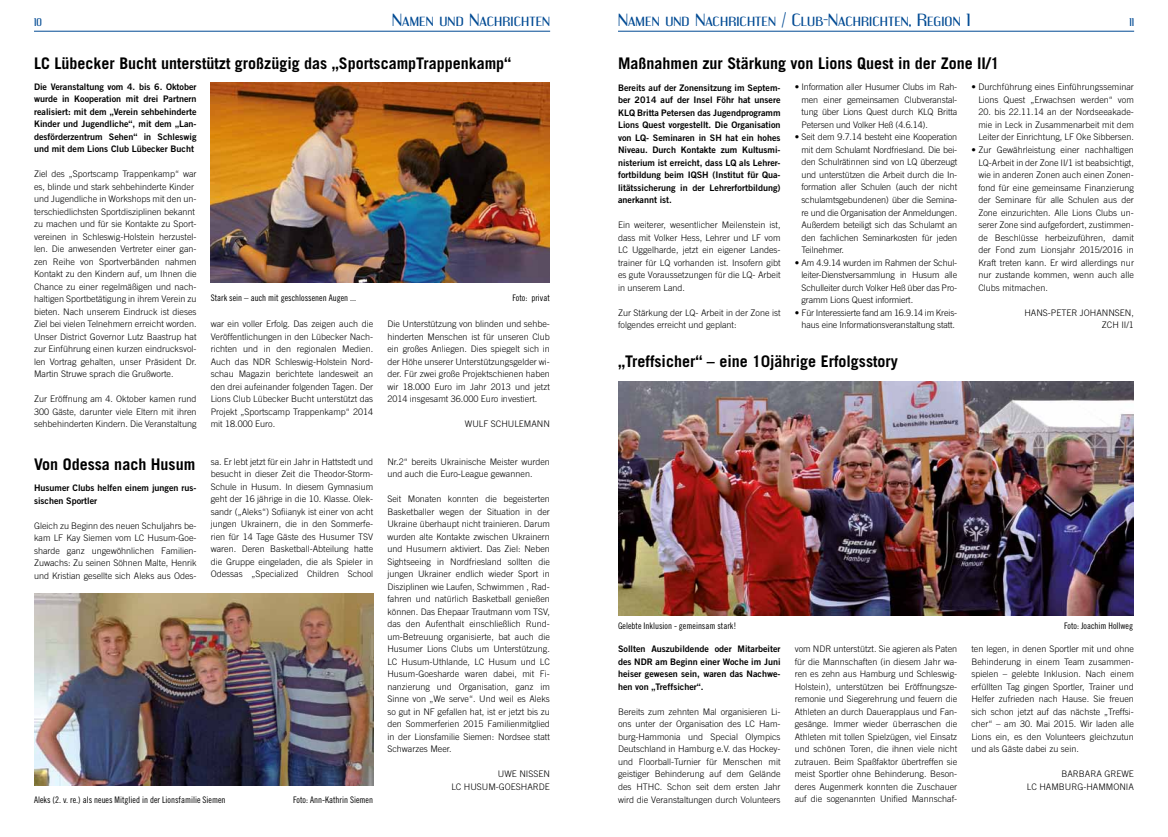
<style>
.page{position:relative;width:1168px;height:837px;background:#fff}
.page>*{position:absolute;margin:0;border:0;box-sizing:border-box;transform-origin:0 0}
.t1{font:700 16px "Trade Gothic";color:#000}
.t2{font:15px "Engebrechtre Ex";letter-spacing:.01em;color:#004a93}
.t3{font:9.5px "Engebrechtre Rg";color:#004a93}
.t4{font:300 9px/12.5px "Trade Gothic";color:#000;text-align:justify}
.t5{font:9px/12.5px "Trade Gothic Bold Two";color:#000;text-align:justify}
.t6{font:9px "Trade Gothic Cond Eighteen";color:#000}
.s1{font-weight:700;font-size:16px}
</style>
<div class="page">
<img style="left:211px;top:82px;width:339px;height:201px">
<hr style="left:34px;top:31px;width:516px;height:1px;background:#004a93">
<hr style="left:618px;top:31px;width:516px;height:1px;background:#004a93">
<img style="left:34px;top:593px;width:339px;height:192px">
<img style="left:618px;top:381px;width:516px;height:234px">
<p class="t3" style="left:34px;top:17px;width:9px">10</p>
<h2 class="t2" style="left:392px;top:11px;width:160px">Namen und Nachrichten</h2>
<h2 class="t2" style="left:618px;top:11px;width:354px">Namen und Nachrichten / Club-Nachrichten, Region 1</h2>
<p class="t3" style="left:1129px;top:17px;width:6px">11</p>
<h1 class="t1" style="left:34px;top:54px;width:479px">LC Lübecker Bucht unterstützt großzügig das „SportscampTrappenkamp“</h1>
<p class="t5" style="left:34px;top:80px;width:164px">Die Veranstaltung vom 4. bis 6. Oktober wurde in Kooperation mit drei Partnern realisiert: mit dem „Verein sehbehinderte Kinder und Jugendliche“, mit dem „Lan&shy;desförderzentrum Sehen“ in Schleswig und mit dem Lions Club Lübecker Bucht</p>
<p class="t4" style="left:34px;top:167px;width:164px;text-align:left">Ziel des „Sportscamp Trappenkamp“ war es, blinde und stark sehbehinderte Kinder und Jugendliche in Workshops mit den un&shy;terschiedlichsten Sportdisziplinen bekannt zu machen und für sie Kontakte zu Sport&shy;vereinen in Schleswig-Holstein herzustel&shy;len. Die anwesenden Vertreter einer gan&shy;zen Reihe von Sportverbänden nahmen Kontakt zu den Kindern auf, um Ihnen die Chance zu einer regelmäßigen und nach&shy;haltigen Sportbetätigung in ihrem Verein zu bieten. Nach unserem Eindruck ist dieses Ziel bei vielen Telnehmern erreicht worden.<br>Unser District Governor Lutz Baastrup hat zur Einführung einen kurzen eindrucksvol&shy;len Vortrag gehalten, unser Präsident Dr.<br>Martin Struwe sprach die Grußworte.</p>
<p class="t4" style="left:34px;top:392px;width:164px">Zur Eröffnung am 4. Oktober kamen rund 300 Gäste, darunter viele Eltern mit ihren sehbehinderten Kindern. Die Veranstaltung</p>
<p class="t6" style="left:211px;top:292px;width:147px">Stark sein – auch mit geschlossenen Augen ...</p>
<p class="t6" style="left:512px;top:292px;width:39px">Foto: privat</p>
<p class="t4" style="left:211px;top:317px;width:164px">war ein voller Erfolg. Das zeigen auch die Veröffentlichungen in den Lübecker Nach&shy;richten und in den regionalen Medien.<br>Auch das NDR Schleswig-Holstein Nord&shy;schau Magazin berichtete landesweit an den drei aufeinander folgenden Tagen. Der Lions Club Lübecker Bucht unterstützt das Projekt „Sportscamp Trappenkamp“ 2014 mit 18.000 Euro.</p>
<p class="t4" style="left:387px;top:317px;width:164px">Die Unterstützung von blinden und sehbe&shy;hinderten Menschen ist für unseren Club ein großes Anliegen. Dies spiegelt sich in der Höhe unserer Unterstützungsgelder wi&shy;der. Für zwei große Projektschienen haben wir 18.000 Euro im Jahr 2013 und jetzt 2014 insgesamt 36.000 Euro investiert.</p>
<p class="t4" style="left:465px;top:417px;width:14px">Wulf</p>
<p class="t4" style="left:491px;top:417px;width:12px">Schulemann</p>
<p class="t4" style="left:211px;top:455px;width:164px;text-indent:-177px"><span class="s1">Von Odessa nach Husum</span> sa. Er lebt jetzt für ein Jahr in Hattstedt und besucht in dieser Zeit die Theodor-Storm-Schule in Husum. In diesem Gymnasium geht der 16 jährige in die 10. Klasse. Olek&shy;sandr („Aleks“) Sofiianyk ist einer von acht jungen Ukrainern, die in den Sommerfe&shy;rien für 14 Tage Gäste des Husumer TSV waren. Deren Basketball-Abteilung hatte die Gruppe eingeladen, die als Spieler in Odessas „Specialized Children School</p>
<p class="t5" style="left:34px;top:481px;width:164px">Husumer Clubs helfen einem jungen rus&shy;sischen Sportler</p>
<p class="t4" style="left:34px;top:519px;width:164px">Gleich zu Beginn des neuen Schuljahrs be&shy;kam LF Kay Siemen vom LC Husum-Goe&shy;sharde ganz ungewöhnlichen Familien-Zuwachs: Zu seinen Söhnen Malte, Henrik und Kristian gesellte sich Aleks aus Odes-</p>
<p class="t6" style="left:34px;top:794px;width:193px">Aleks (2. v. re.) als neues Mitglied in der Lionsfamilie Siemen</p>
<p class="t6" style="left:293px;top:794px;width:81px">Foto: Ann-Kathrin Siemen</p>
<p class="t4" style="left:387px;top:455px;width:164px">Nr.2“ bereits Ukrainische Meister wurden und auch die Euro-League gewannen.</p>
<p class="t4" style="left:387px;top:492px;width:164px">Seit Monaten konnten die begeisterten Basketballer wegen der Situation in der Ukraine überhaupt nicht trainieren. Darum wurden alte Kontakte zwischen Ukrainern und Husumern aktiviert. Das Ziel: Neben Sightseeing in Nordfriesland sollten die jungen Ukrainer endlich wieder Sport in Disziplinen wie Laufen, Schwimmen , Rad&shy;fahren und natürlich Basketball genießen können. Das Ehepaar Trautmann vom TSV, das den Aufenthalt einschließlich Rund&shy;um-Betreuung organisierte, bat auch die Husumer Lions Clubs um Unterstützung.<br>LC Husum-Uthlande, LC Husum und LC Husum-Goesharde waren dabei, mit Fi&shy;nanzierung und Organisation, ganz im Sinne von „We serve“. Und weil es Aleks so gut in NF gefallen hat, ist er jetzt bis zu den Sommerferien 2015 Familienmitglied in der Lionsfamilie Siemen: Nordsee statt Schwarzes Meer.</p>
<p class="t4" style="left:498px;top:767px;width:7px">uwe</p>
<p class="t4" style="left:519px;top:767px;width:6px">nissen</p>
<p class="t4" style="left:451px;top:780px;width:26px">LC Husum</p>
<p class="t4" style="left:496px;top:780px;width:16px">-Goesharde</p>
<h1 class="t1" style="left:618px;top:54px;width:383px">Maßnahmen zur Stärkung von Lions Quest in der Zone II/1</h1>
<p class="t4" style="left:801px;top:81px;width:157px;text-indent:-7px">• Information aller Husumer Clubs im Rah&shy;men einer gemeinsamen Clubveranstal&shy;tung über Lions Quest durch KLQ Britta Petersen und Volker Heß (4.6.14).</p>
<p class="t4" style="left:801px;top:131px;width:157px;text-indent:-7px">• Seit dem 9.7.14 besteht eine Kooperation mit dem Schulamt Nordfriesland. Die bei&shy;den Schulrätinnen sind von LQ überzeugt und unterstützen die Arbeit durch die In&shy;formation aller Schulen (auch der nicht schulamtsgebundenen) über die Semina&shy;re und die Organisation der Anmeldungen.<br>Außerdem beteiligt sich das Schulamt an den fachlichen Seminarkosten für jeden Teilnehmer.</p>
<p class="t4" style="left:801px;top:256px;width:157px;text-indent:-7px">• Am 4.9.14 wurden im Rahmen der Schul&shy;leiter-Dienstversammlung in Husum alle Schulleiter durch Volker Heß über das Pro&shy;gramm Lions Quest informiert.</p>
<p class="t4" style="left:795px;top:306px;width:164px;text-align:center">• Für Interessierte fand am 16.9.14 im Kreis&shy;haus eine Informationsveranstaltung statt.</p>
<p class="t4" style="left:971px;top:81px;width:164px;text-align:right">• Durchführung eines Einführungsseminar<br>Lions Quest „Erwachsen werden“ vom</p>
<p class="t4" style="left:978px;top:106px;width:157px">20. bis 22.11.14 an der Nordseeakade&shy;mie in Leck in Zusammenarbeit mit dem Leiter der Einrichtung, LF Oke Sibbersen.</p>
<p class="t4" style="left:978px;top:143px;width:157px;text-indent:-7px">• Zur Gewährleistung einer nachhaltigen LQ-Arbeit in der Zone II/1 ist beabsichtigt, wie in anderen Zonen auch einen Zonen&shy;fond für eine gemeinsame Finanzierung der Seminare für alle Schulen aus der Zone einzurichten. Alle Lions Clubs un&shy;serer Zone sind aufgefordert, zustimmen&shy;de Beschlüsse herbeizuführen, damit der Fond zum Lionsjahr 2015/2016 in Kraft treten kann. Er wird allerdings nur nur zustande kommen, wenn auch alle Clubs mitmachen.</p>
<p class="t4" style="left:1024px;top:306px;width:13px">Hans</p>
<p class="t4" style="left:1048px;top:306px;width:15px">-Peter</p>
<p class="t4" style="left:1080px;top:306px;width:11px">Johannsen</p>
<p class="t4" style="left:1102px;top:306px;width:34px;text-align:right">,<br>ZCH II/1</p>
<p class="t5" style="left:618px;top:81px;width:164px">Bereits auf der Zonensitzung im Septem&shy;ber 2014 auf der Insel Föhr hat unsere KLQ Britta Petersen das Jugendprogramm Lions Quest vorgestellt. Die Organisation von LQ- Seminaren in SH hat ein hohes Niveau. Durch Kontakte zum Kultusmi&shy;nisterium ist erreicht, dass LQ als Lehrer&shy;fortbildung beim IQSH (Institut für Qua&shy;litätssicherung in der Lehrerfortbildung) anerkannt ist.</p>
<p class="t4" style="left:618px;top:218px;width:164px">Ein weiterer, wesentlicher Meilenstein ist, dass mit Volker Hess, Lehrer und LF vom LC Uggelharde, jetzt ein eigener Landes&shy;trainer für LQ vorhanden ist. Insofern gibt es gute Voraussetzungen für die LQ- Arbeit in unserem Land.</p>
<p class="t4" style="left:618px;top:306px;width:164px">Zur Stärkung der LQ- Arbeit in der Zone ist folgendes erreicht und geplant:</p>
<h1 class="t1" style="left:618px;top:351px;width:281px">„Treffsicher“ – eine 10jährige Erfolgsstory</h1>
<p class="t6" style="left:618px;top:620px;width:120px">Gelebte Inklusion - gemeinsam stark!</p>
<p class="t6" style="left:1064px;top:620px;width:70px">Foto: Joachim Hollweg</p>
<p class="t4" style="left:971px;top:642px;width:164px">ten legen, in denen Sportler mit und ohne Behinderung in einem Team zusammen&shy;spielen – gelebte Inklusion. Nach einem erfüllten Tag gingen Sportler, Trainer und Helfer zufrieden nach Hause. Sie freuen sich schon jetzt auf das nächste „Treffsi&shy;cher“ – am 30. Mai 2015. Wir laden alle Lions ein, es den Volunteers gleichzutun und als Gäste dabei zu sein.</p>
<p class="t4" style="left:1061px;top:767px;width:13px">Barbara</p>
<p class="t4" style="left:1104px;top:767px;width:13px">Grewe</p>
<p class="t4" style="left:1027px;top:779px;width:27px">LC Hamburg</p>
<p class="t4" style="left:1083px;top:779px;width:17px">-Hammonia</p>
<p class="t4" style="left:795px;top:642px;width:164px">vom NDR unterstützt. Sie agieren als Paten für die Mannschaften (in diesem Jahr wa&shy;ren es zehn aus Hamburg und Schleswig-Holstein), unterstützen bei Eröffnungsze&shy;remonie und Siegerehrung und feuern die Athleten an durch Dauerapplaus und Fan&shy;gesänge. Immer wieder überraschen die Athleten mit tollen Spielzügen, viel Einsatz und schönen Toren, die ihnen viele nicht zutrauen. Beim Spaßfaktor übertreffen sie meist Sportler ohne Behinderung. Beson&shy;deres Augenmerk konnten die Zuschauer auf die sogenannten Unified Mannschaf-</p>
<p class="t5" style="left:618px;top:642px;width:164px">Sollten Auszubildende oder Mitarbeiter des NDR am Beginn einer Woche im Juni heiser gewesen sein, waren das Nachwe&shy;hen von „Treffsicher“.</p>
<p class="t4" style="left:618px;top:705px;width:164px">Bereits zum zehnten Mal organisieren Li&shy;ons unter der Organisation des LC Ham&shy;burg-Hammonia und Special Olympics Deutschland in Hamburg e.V. das Hockey&shy;und Floorball-Turnier für Menschen mit geistiger Behinderung auf dem Gelände des HTHC. Schon seit dem ersten Jahr wird die Veranstaltungen durch Volunteers</p>
</div>
